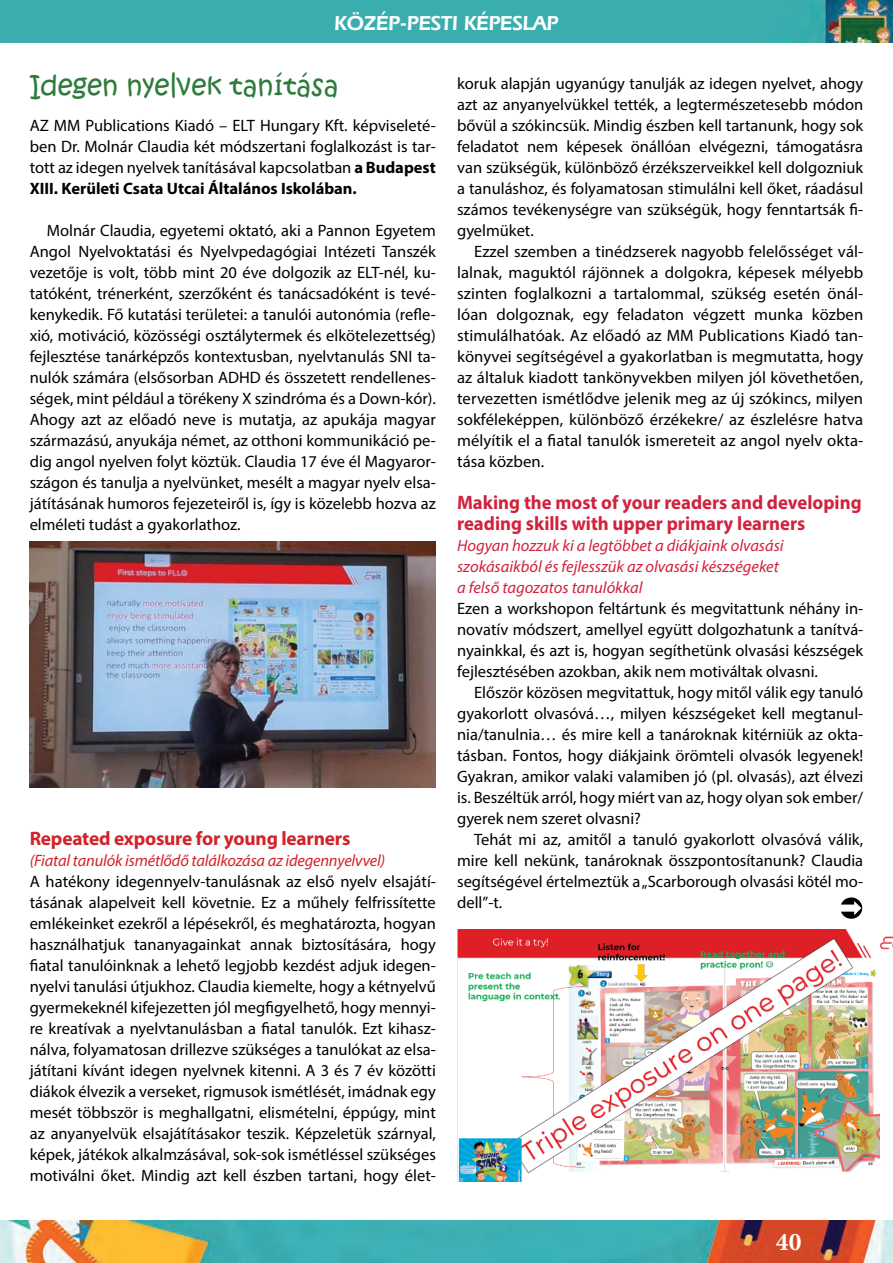
<style>
.page{position:relative;width:893px;height:1263px;background:#fff}
.page>*{position:absolute;margin:0;border:0;box-sizing:border-box;transform-origin:0 0}
.t1{font:27px "Kristen ITC";color:#2e7b3b}
.t2{font:700 25.5px "Minion Pro";color:#fff}
.t3{font:600 21px "Eras IT Cby BT";color:#fff}
.t4{font:700 19.5px/21px "Myriad Pro";color:#d1223e;scale:.96 1}
.t5{font:700 19.5px "Myriad Pro";letter-spacing:-.01em;color:#d2232a}
.t6{font:16.5px/21px "Myriad Pro";color:#000;text-align:justify}
.t7{font:italic 16.5px/21px "Myriad Pro";color:#d1223e}
.t8{font:italic 16.5px "Myriad Pro";letter-spacing:-.01em;color:#d2232a}
.s1{font-size:32.4px}
.s2{font-weight:700}
</style>
<div class="page">
<img style="left:0;top:0;width:893px;height:43px">
<img style="left:0;top:1220px;width:893px;height:43px">
<img style="left:30px;top:542px;width:406px;height:246px">
<img style="left:457px;top:929px;width:436px;height:252px">
<svg style="left:841px;top:897px;width:21px;height:22px"></svg>
<p class="t3" style="left:334px;top:15px;width:226px">KÖZÉP-PESTI KÉPESLAP</p>
<h1 class="t1" style="left:30px;top:68px;width:310px">Idegen nye<span class="s1">l</span>vek tanítása</h1>
<p class="t6" style="left:30px;top:117px;width:408px">AZ MM Publications Kiadó – ELT Hungary Kft. képviseleté&shy;ben Dr. Molnár Claudia két módszertani foglalkozást is tar&shy;tott az idegen nyelvek tanításával kapcsolatban <span class="s2">a Budapest XIII. Kerületi Csata Utcai Általános Iskolában.</span></p>
<p class="t6" style="left:30px;top:222px;width:408px;text-indent:17px">Molnár Claudia, egyetemi oktató, aki a Pannon Egyetem Angol Nyelvoktatási és Nyelvpedagógiai Intézeti Tanszék vezetője is volt, több mint 20 éve dolgozik az ELT-nél, ku&shy;tatóként, trénerként, szerzőként és tanácsadóként is tevé&shy;kenykedik. Fő kutatási területei: a tanulói autonómia (refle&shy;xió, motiváció, közösségi osztálytermek és elkötelezettség) fejlesztése tanárképzős kontextusban, nyelvtanulás SNI ta&shy;nulók számára (elsősorban ADHD és összetett rendellenes&shy;ségek, mint például a törékeny X szindróma és a Down-kór).<br>Ahogy azt az előadó neve is mutatja, az apukája magyar származású, anyukája német, az otthoni kommunikáció pe&shy;dig angol nyelven folyt köztük. Claudia 17 éve él Magyaror&shy;szágon és tanulja a nyelvünket, mesélt a magyar nyelv elsa&shy;játításának humoros fejezeteiről is, így is közelebb hozva az elméleti tudást a gyakorlathoz.</p>
<p class="t5" style="left:30px;top:831px;width:322px">Repeated exposure for young learners</p>
<p class="t8" style="left:30px;top:854px;width:357px">(Fiatal tanulók ismétlődő találkozása az idegennyelvvel)</p>
<p class="t6" style="left:30px;top:873px;width:408px">A hatékony idegennyelv-tanulásnak az első nyelv elsajátí&shy;tásának alapelveit kell követnie. Ez a műhely felfrissítette emlékeinket ezekről a lépésekről, és meghatározta, hogyan használhatjuk tananyagainkat annak biztosítására, hogy fiatal tanulóinknak a lehető legjobb kezdést adjuk idegen&shy;nyelvi tanulási útjukhoz. Claudia kiemelte, hogy a kétnyelvű gyermekeknél kifejezetten jól megfigyelhető, hogy mennyi&shy;re kreatívak a nyelvtanulásban a fiatal tanulók. Ezt kihasz&shy;nálva, folyamatosan drillezve szükséges a tanulókat az elsa&shy;játítani kívánt idegen nyelvnek kitenni. A 3 és 7 év közötti diákok élvezik a verseket, rigmusok ismétlését, imádnak egy mesét többször is meghallgatni, elismételni, éppúgy, mint az anyanyelvük elsajátításakor teszik. Képzeletük szárnyal, képek, játékok alkalmzásával, sok-sok ismétléssel szükséges motiválni őket. Mindig azt kell észben tartani, hogy élet-</p>
<p class="t6" style="left:457px;top:75px;width:408px">koruk alapján ugyanúgy tanulják az idegen nyelvet, ahogy azt az anyanyelvükkel tették, a legtermészetesebb módon bővül a szókincsük. Mindig észben kell tartanunk, hogy sok feladatot nem képesek önállóan elvégezni, támogatásra van szükségük, különböző érzékszerveikkel kell dolgozniuk a tanuláshoz, és folyamatosan stimulálni kell őket, ráadásul számos tevékenységre van szükségük, hogy fenntartsák fi&shy;gyelmüket.</p>
<p class="t6" style="left:457px;top:243px;width:408px;text-indent:17px">Ezzel szemben a tinédzserek nagyobb felelősséget vál&shy;lalnak, maguktól rájönnek a dolgokra, képesek mélyebb szinten foglalkozni a tartalommal, szükség esetén önál&shy;lóan dolgoznak, egy feladaton végzett munka közben stimulálhatóak. Az előadó az MM Publications Kiadó tan&shy;könyvei segítségével a gyakorlatban is megmutatta, hogy az általuk kiadott tankönyvekben milyen jól követhetően, tervezetten ismétlődve jelenik meg az új szókincs, milyen sokféleképpen, különböző érzékekre/ az észlelésre hatva mélyítik el a fiatal tanulók ismereteit az angol nyelv okta&shy;tása közben.</p>
<p class="t4" style="left:457px;top:494px;width:423px">Making the most of your readers and developing reading skills with upper primary learners</p>
<p class="t7" style="left:457px;top:537px;width:328px">Hogyan hozzuk ki a legtöbbet a diákjaink olvasási szokásaikból és fejlesszük az olvasási készségeket a felső tagozatos tanulókkal</p>
<p class="t6" style="left:457px;top:600px;width:408px">Ezen a workshopon feltártunk és megvitattunk néhány in&shy;novatív módszert, amellyel együtt dolgozhatunk a tanítvá&shy;nyainkkal, és azt is, hogyan segíthetünk olvasási készségek fejlesztésében azokban, akik nem motiváltak olvasni.</p>
<p class="t6" style="left:457px;top:684px;width:408px;text-indent:17px">Először közösen megvitattuk, hogy mitől válik egy tanuló gyakorlott olvasóvá…, milyen készségeket kell megtanul&shy;nia/tanulnia… és mire kell a tanároknak kitérniük az okta&shy;tásban. Fontos, hogy diákjaink örömteli olvasók legyenek!<br>Gyakran, amikor valaki valamiben jó (pl. olvasás), azt élvezi is. Beszéltük arról, hogy miért van az, hogy olyan sok ember/ gyerek nem szeret olvasni?</p>
<p class="t6" style="left:457px;top:831px;width:408px;text-indent:17px">Tehát mi az, amitől a tanuló gyakorlott olvasóvá válik, mire kell nekünk, tanároknak összpontosítanunk? Claudia segítségével értelmeztük a „Scarborough olvasási kötél mo&shy;dell”-t.</p>
<h2 class="t2" style="left:776px;top:1231px;width:27px">40</h2>
</div>
